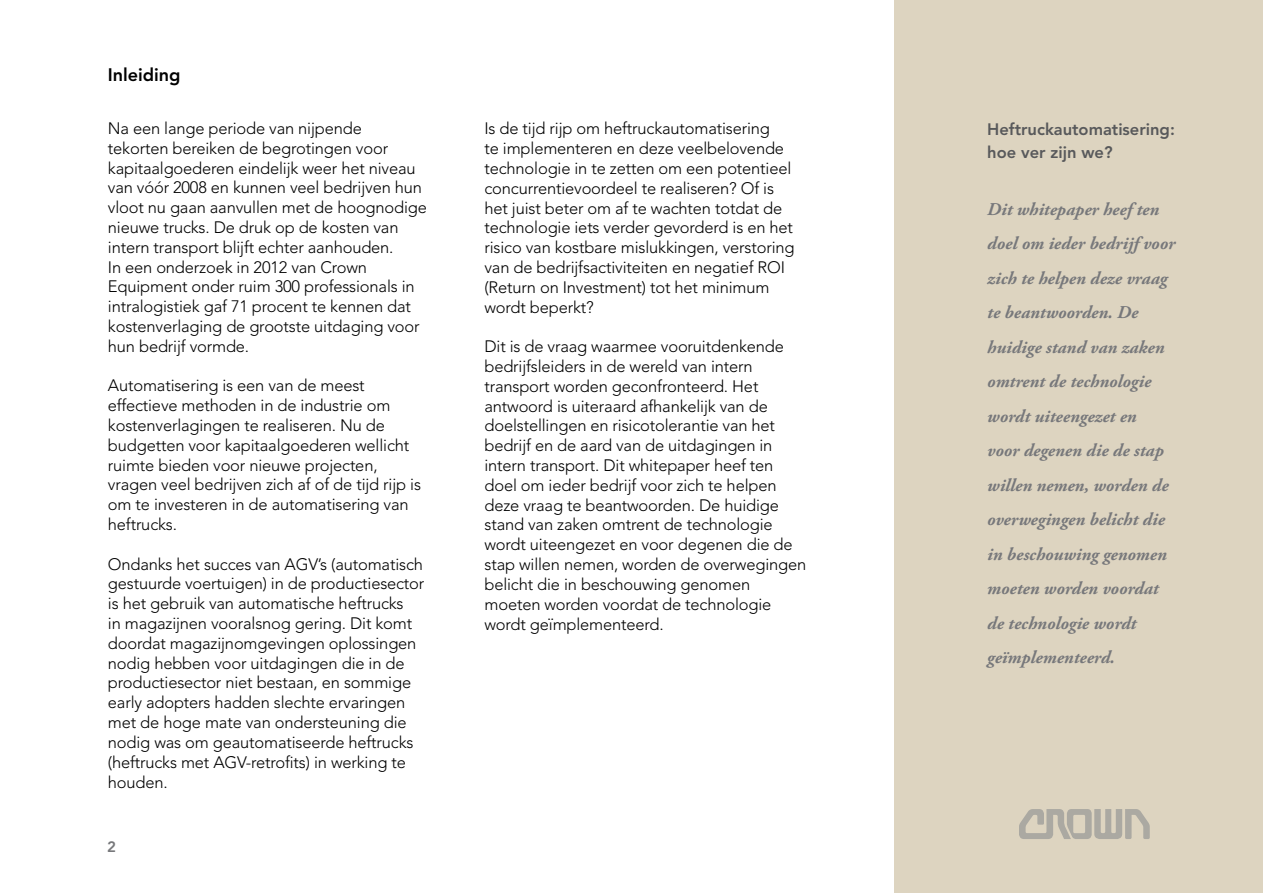
<style>
.page{position:relative;width:1263px;height:893px;background:#fff}
.page>*{position:absolute;margin:0;border:0;box-sizing:border-box;transform-origin:0 0}
.t1{font:italic 700 18px/34.5px "Adobe Garamond Pro";color:#77787b}
.t2{font:800 18px "Avenir";color:#000}
.t3{font:300 16.5px/19.8px "Avenir";letter-spacing:-.01em;color:#000}
.t4{font:800 16.5px/22.5px "Avenir";color:#58595b}
.t5{font:800 15px "Avenir";color:#77787b}
</style>
<div class="page">
<div style="left:895px;top:0;width:368px;height:893px;background:#ddd4c0"></div>
<svg style="left:1019px;top:809px;width:131px;height:30px"></svg>
<p class="t2" style="left:108px;top:64px;width:74px">Inleiding</p>
<p class="t3" style="left:108px;top:118px;width:321px">Na een lange periode van nijpende<br>tekorten bereiken de begrotingen voor kapitaalgoederen eindelijk weer het niveau van vóór 2008 en kunnen veel bedrijven hun vloot nu gaan aanvullen met de hoognodige nieuwe trucks. De druk op de kosten van intern transport blijft echter aanhouden.<br>In een onderzoek in 2012 van Crown Equipment onder ruim 300 professionals in intralogistiek gaf 71 procent te kennen dat kostenverlaging de grootste uitdaging voor hun bedrijf vormde.</p>
<p class="t3" style="left:108px;top:376px;width:315px">Automatisering is een van de meest effectieve methoden in de industrie om kostenverlagingen te realiseren. Nu de budgetten voor kapitaalgoederen wellicht ruimte bieden voor nieuwe projecten, vragen veel bedrijven zich af of de tijd rijp is om te investeren in de automatisering van heftrucks.</p>
<p class="t3" style="left:108px;top:554px;width:318px">Ondanks het succes van AGV’s (automatisch gestuurde voertuigen) in de productiesector is het gebruik van automatische heftrucks<br>in magazijnen vooralsnog gering. Dit komt doordat magazijnomgevingen oplossingen nodig hebben voor uitdagingen die in de productiesector niet bestaan, en sommige early adopters hadden slechte ervaringen met de hoge mate van ondersteuning die nodig was om geautomatiseerde heftrucks (heftrucks met AGV-retrofits) in werking te houden.</p>
<p class="t5" style="left:107px;top:837px;width:10px">2</p>
<p class="t3" style="left:484px;top:119px;width:312px">Is de tijd rijp om heftruckautomatisering<br>te implementeren en deze veelbelovende technologie in te zetten om een potentieel concurrentievoordeel te realiseren? Of is het juist beter om af te wachten totdat de technologie iets verder gevorderd is en het risico van kostbare mislukkingen, verstoring van de bedrijfsactiviteiten en negatief ROI (Return on Investment) tot het minimum wordt beperkt?</p>
<p class="t3" style="left:484px;top:337px;width:323px">Dit is de vraag waarmee vooruitdenkende bedrijfsleiders in de wereld van intern transport worden geconfronteerd. Het antwoord is uiteraard afhankelijk van de doelstellingen en risicotolerantie van het bedrijf en de aard van de uitdagingen in intern transport. Dit whitepaper heef ten doel om ieder bedrijf voor zich te helpen deze vraag te beantwoorden. De huidige stand van zaken omtrent de technologie wordt uiteengezet en voor degenen die de stap willen nemen, worden de overwegingen belicht die in beschouwing genomen moeten worden voordat de technologie wordt geïmplementeerd.</p>
<p class="t4" style="left:987px;top:118px;width:189px">Heftruckautomatisering: hoe ver zijn we?</p>
<p class="t1" style="left:987px;top:192px;width:189px">Dit whitepaper heef ten doel om ieder bedrijf voor zich te helpen deze vraag te beantwoorden. De huidige stand van zaken omtrent de technologie wordt uiteengezet en<br>voor degenen die de stap willen nemen, worden de overwegingen belicht die in beschouwing genomen moeten worden voordat de technologie wordt geïmplementeerd.</p>
</div>
